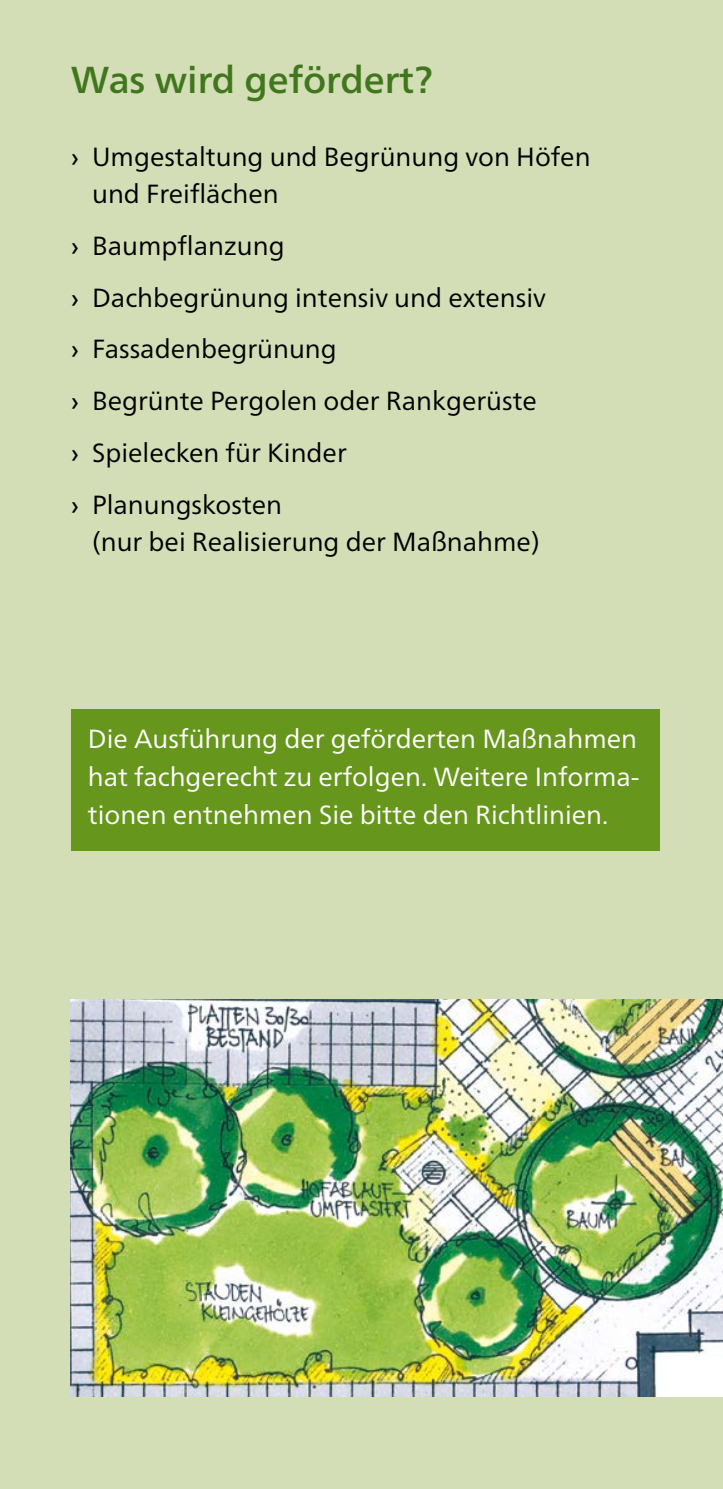
<style>
.page{position:relative;width:723px;height:1489px;background:#fff}
.page>*{position:absolute;margin:0;border:0;box-sizing:border-box;transform-origin:0 0}
.t1{font:500 37.5px "Neue Frutiger World";color:#40771c}
.t2{font:26.25px/51.8px "Neue Frutiger World";color:#000}
.t3{font:26.25px/37.5px "Neue Frutiger World";color:#fff;text-align:justify}
.s1{font-style:inherit}
</style>
<div class="page">
<div style="left:0;top:0;width:723px;height:1488px;background:#d3deb6"></div>
<div style="left:71px;top:709px;width:588px;height:141px;background:#67961d"></div>
<img style="left:71px;top:999px;width:652px;height:397px">
<h1 class="t1" style="left:71px;top:48px;width:363px">Was wird gefördert?</h1>
<p class="t2" style="left:92px;top:138px;width:500px;line-height:37.5px;text-indent:-21px"><span class="s1">›</span> Umgestaltung und Begrünung von Höfen und Freiflächen</p>
<p class="t2" style="left:71px;top:220px;width:476px"><span class="s1">›</span> Baumpflanzung<br><span class="s1">›</span> Dachbegrünung intensiv und extensiv <span class="s1">›</span> Fassadenbegrünung<br><span class="s1">›</span> Begrünte Pergolen oder Rankgerüste <span class="s1">›</span> Spielecken für Kinder<br><span class="s1">›</span> Planungskosten</p>
<p class="t2" style="left:92px;top:516px;width:449px">(nur bei Realisierung der Maßnahme)</p>
<p class="t3" style="left:88px;top:721px;width:553px">Die Ausführung der geförderten Maßnahmen hat fachgerecht zu erfolgen. Weitere Informa&shy;tionen entnehmen Sie bitte den Richtlinien.</p>
</div>
